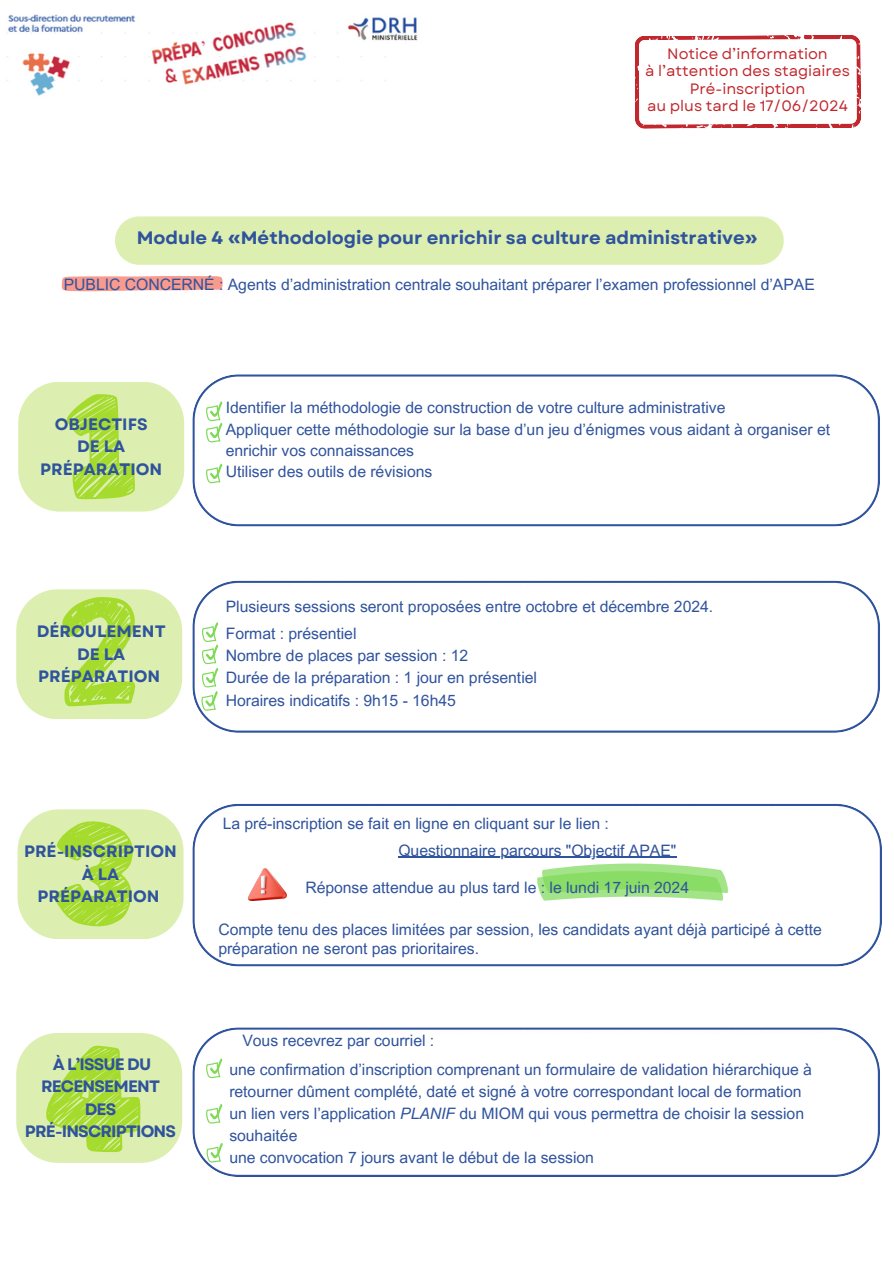
<style>
.page{position:relative;width:894px;height:1264px;background:#fff}
.page>*{position:absolute;margin:0;border:0;box-sizing:border-box;transform-origin:0 0}
.t1{font:700 18px "Garet";color:#2f539d}
.t2{font:700 16.5px/22.5px "Garet";color:#2f539d;text-align:center}
.t3{font:700 16.5px/22.5px "Garet";letter-spacing:-.05em;color:#2f539d;text-align:center}
.t4{font:15.75px/21.9px "Arial MT Pro";color:#2f539d}
.t5{font:15px "Garet";letter-spacing:-.005em;color:#c1272d}
.s1{font-style:italic}
</style>
<div class="page">
<svg style="left:192px;top:374px;width:687px;height:152px"></svg>
<svg style="left:18px;top:382px;width:166px;height:129px;background:#d4ec9e"></svg>
<svg style="left:16px;top:589px;width:166px;height:130px;background:#d3ec9a"></svg>
<svg style="left:192px;top:803px;width:689px;height:163px"></svg>
<svg style="left:18px;top:809px;width:165px;height:130px;background:#d1eb97"></svg>
<svg style="left:536px;top:863px;width:192px;height:37px;background:#a7e48d"></svg>
<hr style="left:398px;top:856px;width:278px;height:2px;background:#2f539d">
<svg style="left:192px;top:580px;width:687px;height:152px"></svg>
<img style="left:249px;top:869px;width:37px;height:31px">
<svg style="left:16px;top:1033px;width:166px;height:129px;background:#d0ea93"></svg>
<svg style="left:192px;top:1027px;width:687px;height:149px"></svg>
<svg style="left:635px;top:36px;width:74px;height:93px"></svg>
<img style="left:7px;top:14px;width:411px;height:82px">
<div style="left:115px;top:216px;width:668px;height:49px;background:#dcefb0"></div>
<svg style="left:206px;top:401px;width:16px;height:41px"></svg>
<svg style="left:206px;top:463px;width:16px;height:20px"></svg>
<svg style="left:201px;top:622px;width:17px;height:88px"></svg>
<svg style="left:206px;top:1058px;width:16px;height:20px"></svg>
<svg style="left:206px;top:1103px;width:16px;height:20px"></svg>
<svg style="left:206px;top:1142px;width:17px;height:20px"></svg>
<svg style="left:62px;top:276px;width:160px;height:15px;background:#f8a094"></svg>
<p class="t5" style="left:667px;top:43px;width:162px">Notice d’information</p>
<p class="t5" style="left:645px;top:60px;width:206px">à l’attention des stagiaires</p>
<p class="t5" style="left:689px;top:78px;width:117px">Pré-inscription</p>
<p class="t5" style="left:647px;top:95px;width:202px">au plus tard le 17/06/2024</p>
<p class="t1" style="left:137px;top:225px;width:622px">Module 4 «Méthodologie pour enrichir sa culture administrative»</p>
<h1 class="t4" style="left:64px;top:276px;width:752px">PUBLIC CONCERNÉ : Agents d’administration centrale souhaitant préparer l’examen professionnel d’APAE</h1>
<p class="t2" style="left:40px;top:413px;width:123px">OBJECTIFS<br>DE LA<br>PRÉPARATION</p>
<p class="t4" style="left:226px;top:399px;width:501px">Identifier la méthodologie de construction de votre culture administrative</p>
<p class="t4" style="left:226px;top:420px;width:605px">Appliquer cette méthodologie sur la base d’un jeu d’énigmes vous aidant à organiser et</p>
<p class="t4" style="left:226px;top:441px;width:190px">enrichir vos connaissances</p>
<p class="t4" style="left:226px;top:463px;width:208px">Utiliser des outils de révisions</p>
<p class="t2" style="left:37px;top:620px;width:130px">DÉROULEMENT<br>DE LA<br>PRÉPARATION</p>
<p class="t4" style="left:226px;top:597px;width:489px">Plusieurs sessions seront proposées entre octobre et décembre 2024.</p>
<h1 class="t4" style="left:226px;top:624px;width:132px">Format : présentiel</h1>
<p class="t4" style="left:226px;top:646px;width:244px">Nombre de places par session : 12</p>
<p class="t4" style="left:226px;top:669px;width:313px">Durée de la préparation : 1 jour en présentiel</p>
<p class="t4" style="left:226px;top:691px;width:232px">Horaires indicatifs : 9h15 - 16h45</p>
<p class="t2" style="left:24px;top:840px;width:154px">PRÉ-INSCRIPTION<br>À LA<br>PRÉPARATION</p>
<p class="t3" style="left:25px;top:1052px;width:152px">À L’ISSUE DU<br>RECENSEMENT<br>DES<br>PRÉ-INSCRIPTIONS</p>
<h2 class="t4" style="left:223px;top:814px;width:387px">La pré-inscription se fait en ligne en cliquant sur le lien :</h2>
<p class="t4" style="left:398px;top:841px;width:279px">Questionnaire parcours "Objectif APAE"</p>
<p class="t4" style="left:305px;top:878px;width:385px">Réponse attendue au plus tard le : le lundi 17 juin 2024</p>
<p class="t4" style="left:218px;top:922px;width:604px;line-height:18.8px">Compte tenu des places limitées par session, les candidats ayant déjà participé à cette préparation ne seront pas prioritaires.</p>
<p class="t4" style="left:242px;top:1031px;width:193px">Vous recevrez par courriel :</p>
<p class="t4" style="left:229px;top:1060px;width:584px">une confirmation d’inscription comprenant un formulaire de validation hiérarchique à retourner dûment complété, daté et signé à votre correspondant local de formation</p>
<p class="t4" style="left:229px;top:1104px;width:576px">un lien vers l’application <span class="s1">PLANIF</span> du MIOM qui vous permettra de choisir la session souhaitée</p>
<p class="t4" style="left:229px;top:1148px;width:366px">une convocation 7 jours avant le début de la session</p>
</div>
